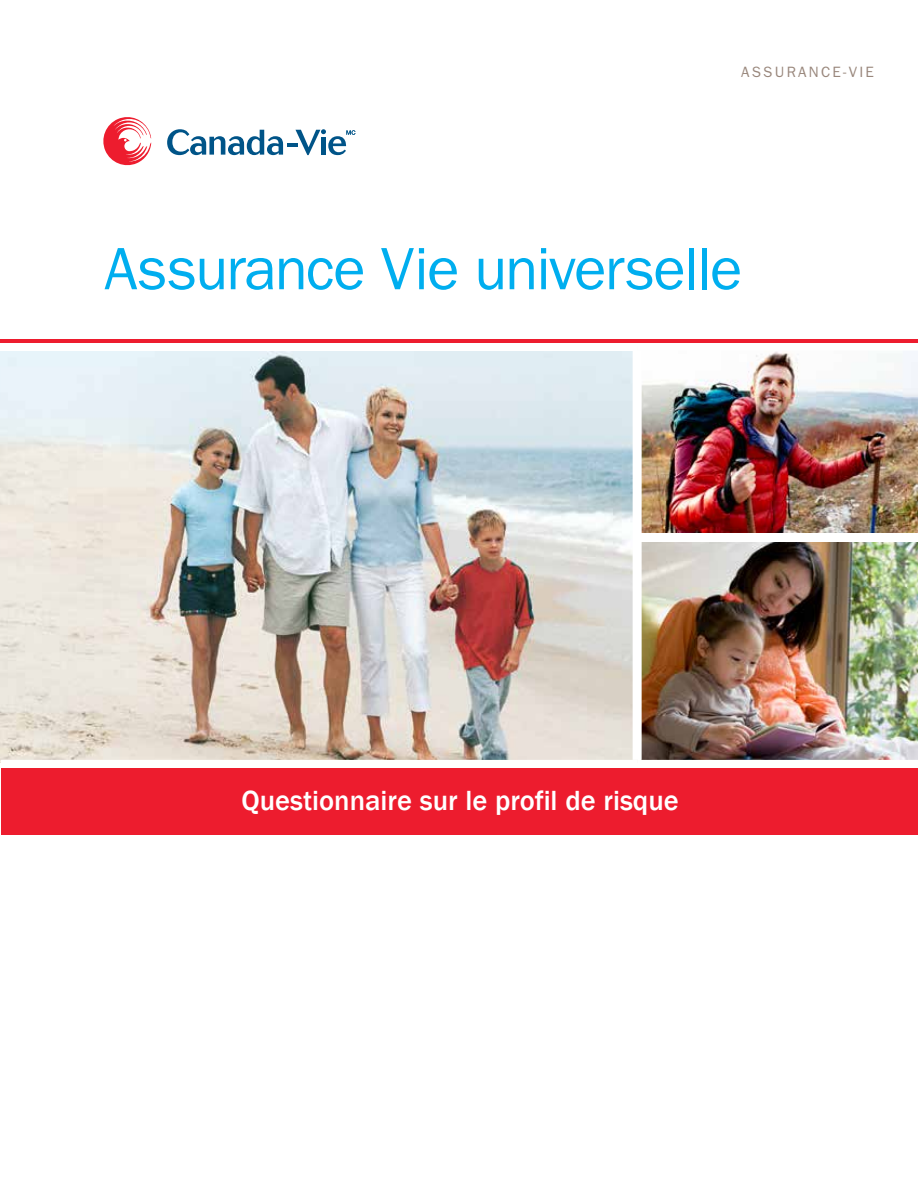
<style>
.page{position:relative;width:918px;height:1188px;background:#fff}
.page>*{position:absolute;margin:0;border:0;box-sizing:border-box;transform-origin:0 0}
.t1{font:60px "ITC Franklin Gothic Std";letter-spacing:-.025em;color:#00aeef}
.t2{font:500 28.5px "Franklin Gothic";color:#fff}
.t3{font:15px "ITC Franklin Gothic Std";letter-spacing:.15em;color:#99877c}
</style>
<div class="page">
<svg style="left:167px;top:129px;width:188px;height:26px"></svg>
<svg style="left:103px;top:117px;width:48px;height:48px"></svg>
<img style="left:642px;top:542px;width:276px;height:218px">
<img style="left:642px;top:351px;width:276px;height:182px">
<img style="left:0;top:351px;width:633px;height:412px">
<div style="left:1px;top:760px;width:636px;height:13px;background:#fff"></div>
<hr style="left:0;top:339px;width:918px;height:3px;background:#ed1c2e">
<div style="left:1px;top:769px;width:917px;height:66px;background:#ed1c2e"></div>
<p class="t3" style="left:741px;top:64px;width:134px">ASSURANCE-VIE</p>
<h1 class="t1" style="left:104px;top:234px;width:640px">Assurance Vie universelle</h1>
<p class="t2" style="left:241px;top:783px;width:439px">Questionnaire sur le profil de risque</p>
</div>
